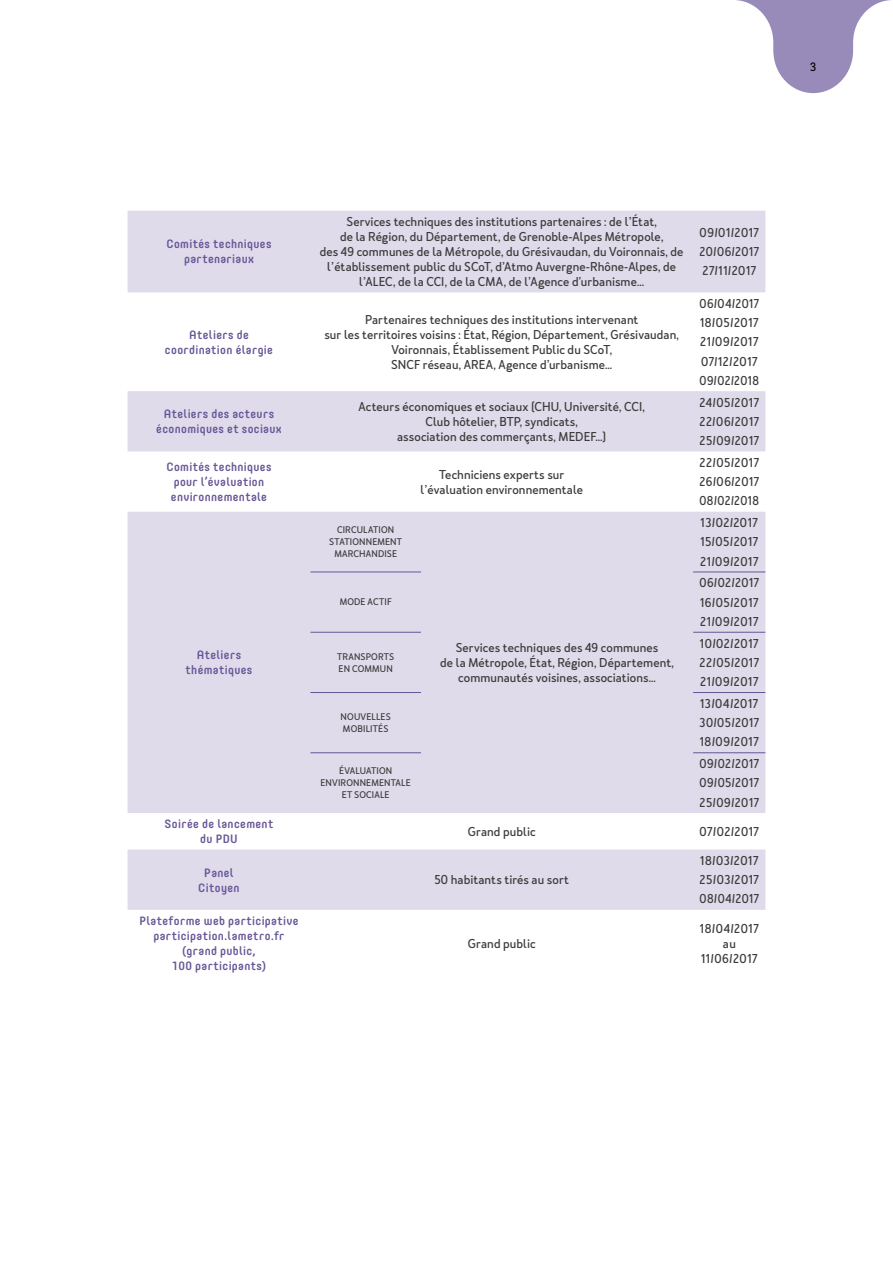
<style>
.page{position:relative;width:893px;height:1263px;background:#fff}
.page>*{position:absolute;margin:0;border:0;box-sizing:border-box;transform-origin:0 0}
.t1{font:500 12px/19.2px "Merlo Neue";letter-spacing:.01em;color:#3c3c3b;text-align:justify}
.t2{font:500 12px/15px "Core Mellow 55";letter-spacing:.03em;color:#675696;text-align:center}
.t3{font:500 12px/19.2px "Merlo Neue";letter-spacing:.045em;color:#3c3c3b}
.t4{font:500 12px/15px "Merlo Neue";letter-spacing:.05em;color:#3c3c3b;text-align:center}
.t5{font:12px "Core Mellow 45";color:#000}
.t6{font:500 9px/12px "Merlo Neue";letter-spacing:.02em;color:#3c3c3b;text-align:center}
</style>
<div class="page">
<svg style="left:736px;top:0;width:155px;height:93px"></svg>
<svg style="left:128px;top:211px;width:637px;height:699px;fill:#dfdbeb"></svg>
<hr style="left:310px;top:572px;width:111px;height:1px;background:#675696">
<hr style="left:693px;top:572px;width:72px;height:1px;background:#675696">
<hr style="left:310px;top:632px;width:111px;height:1px;background:#675696">
<hr style="left:693px;top:632px;width:72px;height:1px;background:#675696">
<hr style="left:310px;top:692px;width:111px;height:1px;background:#675696">
<hr style="left:693px;top:692px;width:72px;height:1px;background:#675696">
<hr style="left:310px;top:752px;width:111px;height:1px;background:#675696">
<hr style="left:693px;top:752px;width:72px;height:1px;background:#675696">
<p class="t5" style="left:810px;top:58px;width:8px">3</p>
<p class="t2" style="left:166px;top:236px;width:107px">Comités techniques partenariaux</p>
<p class="t2" style="left:165px;top:326px;width:110px">Ateliers de coordination élargie</p>
<p class="t1" style="left:320px;top:214px;width:365px;line-height:15px;text-align:center">Services techniques des institutions partenaires : de l’État,<br>de la Région, du Département, de Grenoble-Alpes Métropole,<br>des 49 communes de la Métropole, du Grésivaudan, du Voironnais, de l’établissement public du SCoT, d’Atmo Auvergne-Rhône-Alpes, de l’ALEC, de la CCI, de la CMA, de l’Agence d’urbanisme…</p>
<p class="t1" style="left:324px;top:312px;width:356px;line-height:15px;text-align:center">Partenaires techniques des institutions intervenant<br>sur les territoires voisins : État, Région, Département, Grésivaudan, Voironnais, Établissement Public du SCoT,<br>SNCF réseau, AREA, Agence d’urbanisme…</p>
<p class="t1" style="left:699px;top:223px;width:61px">09/01/2017<br>20/06/2017<br>27/11/2017</p>
<p class="t3" style="left:699px;top:294px;width:61px">06/04/2017<br>18/05/2017<br>21/09/2017<br>07/12/2017<br>09/02/2018</p>
<p class="t2" style="left:156px;top:406px;width:127px">Ateliers des acteurs économiques et sociaux</p>
<p class="t1" style="left:358px;top:399px;width:288px;line-height:15px;text-align:center">Acteurs économiques et sociaux (CHU, Université, CCI,<br>Club hôtelier, BTP, syndicats,<br>association des commerçants, MEDEF…)</p>
<p class="t1" style="left:699px;top:393px;width:61px">24/05/2017<br>22/06/2017<br>25/09/2017</p>
<p class="t2" style="left:166px;top:459px;width:107px">Comités techniques pour l’évaluation environnementale</p>
<p class="t1" style="left:420px;top:467px;width:164px;line-height:15px;text-align:center">Techniciens experts sur l’évaluation environnementale</p>
<p class="t1" style="left:699px;top:453px;width:61px">22/05/2017<br>26/06/2017<br>08/02/2018</p>
<p class="t2" style="left:186px;top:647px;width:68px">Ateliers thématiques</p>
<p class="t6" style="left:329px;top:524px;width:74px">CIRCULATION<br>STATIONNEMENT<br>MARCHANDISE</p>
<p class="t6" style="left:340px;top:596px;width:53px">MODE ACTIF</p>
<p class="t6" style="left:337px;top:650px;width:58px;text-align:left">TRANSPORTS<br>EN COMMUN</p>
<p class="t6" style="left:341px;top:711px;width:52px;text-align:left">NOUVELLES<br>MOBILITÉS</p>
<p class="t1" style="left:440px;top:640px;width:235px;line-height:15px;text-align:center">Services techniques des 49 communes<br>de la Métropole, État, Région, Département, communautés voisines, associations…</p>
<p class="t1" style="left:700px;top:513px;width:60px">13/02/2017<br>15/05/2017<br>21/09/2017</p>
<p class="t1" style="left:699px;top:573px;width:61px">06/02/2017<br>16/05/2017<br>21/09/2017</p>
<p class="t1" style="left:699px;top:634px;width:61px">10/02/2017<br>22/05/2017<br>21/09/2017</p>
<p class="t1" style="left:699px;top:694px;width:61px">13/04/2017<br>30/05/2017<br>18/09/2017</p>
<p class="t6" style="left:321px;top:765px;width:92px">ÉVALUATION<br>ENVIRONNEMENTALE<br>ET SOCIALE</p>
<p class="t1" style="left:699px;top:754px;width:61px">09/02/2017<br>09/05/2017<br>25/09/2017</p>
<p class="t2" style="left:165px;top:816px;width:110px">Soirée de lancement du PDU</p>
<p class="t1" style="left:468px;top:822px;width:69px">Grand public</p>
<p class="t1" style="left:700px;top:822px;width:61px">07/02/2017</p>
<p class="t2" style="left:198px;top:864px;width:43px">Panel<br>Citoyen</p>
<p class="t1" style="left:434px;top:870px;width:136px">50 habitants tirés au sort</p>
<p class="t1" style="left:699px;top:851px;width:61px">18/03/2017<br>25/03/2017<br>08/04/2017</p>
<p class="t2" style="left:139px;top:913px;width:161px">Plateforme web participative participation.lametro.fr (grand public,<br>100 participants)</p>
<p class="t1" style="left:468px;top:934px;width:69px">Grand public</p>
<p class="t4" style="left:700px;top:921px;width:60px">18/04/2017 au<br>11/06/2017</p>
</div>
